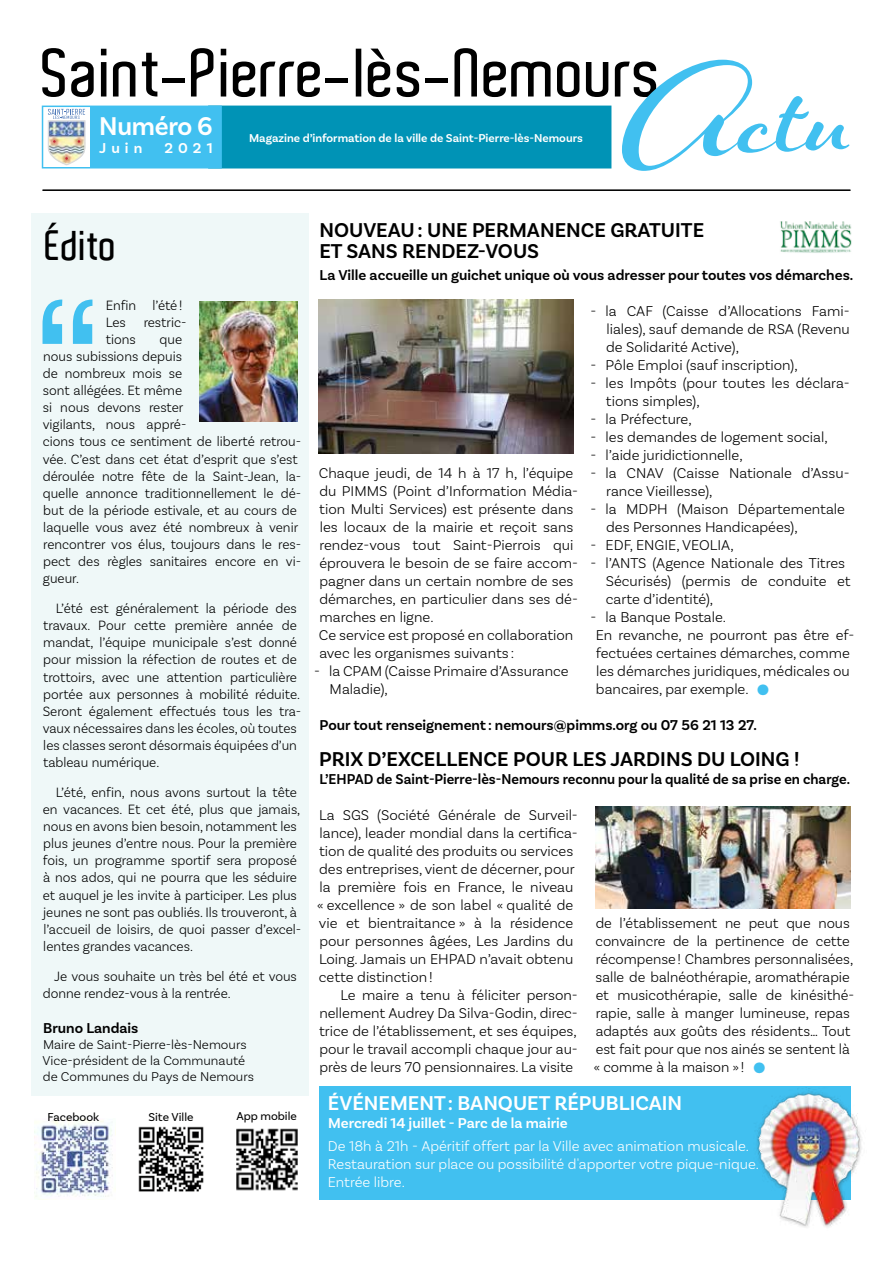
<style>
.page{position:relative;width:893px;height:1263px;background:#fff}
.page>*{position:absolute;margin:0;border:0;box-sizing:border-box;transform-origin:0 0}
.t1{font:700 174px "Hummingbird";color:#41c0f0}
.t2{font:600 66px "Aldo";color:#000}
.t3{font:600 40.5px "Aldo";color:#000}
.t4{font:600 27px "Basic Sans";letter-spacing:-.01em;color:#fff}
.t5{font:600 21px/21px "Basic Sans";color:#000}
.t6{font:600 21px "Basic Sans";color:#fff}
.t7{font:300 15px/18px "Basic Sans";color:#000}
.t8{font:600 15px "Basic Sans";color:#000}
.t9{font:300 15px/18px "Basic Sans";color:#fff}
.t10{font:600 15px "Basic Sans";color:#000;scale:.96 1}
.t11{font:600 15px "Basic Sans";color:#fff}
.t12{font:300 14.25px/17.1px "Basic Sans";color:#000;scale:.96 1}
.t13{font:300 13.5px/16.2px "Basic Sans";color:#000}
.t14{font:600 12px "Basic Sans";color:#fff}
.t15{font:12px "Basic Sans";color:#000}
.s1{color:#41c0f0}
</style>
<div class="page">
<div style="left:31px;top:213px;width:278px;height:882px;background:#eff8f8"></div>
<hr style="left:43px;top:190px;width:807px;height:1px;background:#000">
<svg style="left:43px;top:300px;width:49px;height:44px"></svg>
<img style="left:200px;top:302px;width:98px;height:119px">
<img style="left:138px;top:1126px;width:66px;height:66px">
<img style="left:236px;top:1128px;width:62px;height:63px">
<img style="left:35px;top:1118px;width:78px;height:79px">
<img style="left:595px;top:807px;width:255px;height:102px">
<img style="left:319px;top:300px;width:255px;height:154px">
<img style="left:780px;top:221px;width:72px;height:32px">
<div style="left:319px;top:1086px;width:532px;height:113px;background:#41c0f0"></div>
<img style="left:736px;top:1087px;width:126px;height:140px">
<div style="left:208px;top:106px;width:403px;height:62px;background:#0093b6"></div>
<div style="left:42px;top:106px;width:180px;height:62px;border:2px solid #41c0f0"></div>
<div style="left:91px;top:106px;width:130px;height:62px;background:#41c0f0"></div>
<img style="left:47px;top:109px;width:39px;height:57px">
<h2 class="t2" style="left:42px;top:36px;width:622px">Saint-Pierre-lès-Nemours</h2>
<h3 class="t4" style="left:99px;top:110px;width:115px">Numéro 6</h3>
<p class="t11" style="left:99px;top:139px;width:45px">Juin</p>
<p class="t11" style="left:164px;top:139px;width:50px">2021</p>
<h1 class="t1" style="left:623px;top:-11px;width:229px">Actu</h1>
<p class="t14" style="left:249px;top:130px;width:335px">Magazine d’information de la ville de Saint-Pierre-lès-Nemours</p>
<h3 class="t3" style="left:45px;top:223px;width:74px">Édito</h3>
<p class="t12" style="left:106px;top:296px;width:86px">Enfin l’été!<br>Les restric&shy;tions</p>
<p class="t12" style="left:43px;top:330px;width:271px;text-indent:117px">que<br>nous subissions depuis<br>de nombreux mois se<br>sont allégées. Et même<br>si nous devons rester<br>vigilants, nous appré-<br>cions tous ce sentiment de liberté retrou&shy;vée. C’est dans cet état d’esprit que s’est déroulée notre fête de la Saint-Jean, la&shy;quelle annonce traditionnellement le dé&shy;but de la période estivale, et au cours de laquelle vous avez été nombreux à venir rencontrer vos élus, toujours dans le res&shy;pect des règles sanitaires encore en vi&shy;gueur.</p>
<p class="t12" style="left:43px;top:600px;width:271px;text-indent:13px">L’été est généralement la période des travaux. Pour cette première année de mandat, l’équipe municipale s’est donné pour mission la réfection de routes et de trottoirs, avec une attention particulière portée aux personnes à mobilité réduite.<br>Seront également effectués tous les tra&shy;vaux nécessaires dans les écoles, où toutes les classes seront désormais équipées d’un tableau numérique.</p>
<p class="t12" style="left:43px;top:783px;width:271px;text-indent:13px">L’été, enfin, nous avons surtout la tête en vacances. Et cet été, plus que jamais, nous en avons bien besoin, notamment les plus jeunes d’entre nous. Pour la première fois, un programme sportif sera proposé à nos ados, qui ne pourra que les séduire et auquel je les invite à participer. Les plus jeunes ne sont pas oubliés. Ils trouveront, à l’accueil de loisirs, de quoi passer d’excel&shy;lentes grandes vacances.</p>
<p class="t12" style="left:43px;top:967px;width:266px;text-indent:11px">Je vous souhaite un très bel été et vous donne rendez-vous à la rentrée.</p>
<p class="t8" style="left:43px;top:1019px;width:97px">Bruno Landais</p>
<p class="t13" style="left:43px;top:1036px;width:213px">Maire de Saint-Pierre-lès-Nemours<br>Vice-président de la Communauté de Communes du Pays de Nemours</p>
<p class="t15" style="left:48px;top:1109px;width:53px">Facebook</p>
<p class="t15" style="left:149px;top:1109px;width:46px">Site Ville</p>
<p class="t15" style="left:236px;top:1109px;width:62px">App mobile</p>
<h3 class="t5" style="left:319px;top:219px;width:386px">NOUVEAU: UNE PERMANENCE GRATUITE<br>ET SANS RENDEZ-VOUS</h3>
<p class="t8" style="left:320px;top:266px;width:535px">La Ville accueille un guichet unique où vous adresser pour toutes vos démarches.</p>
<p class="t7" style="left:606px;top:302px;width:245px;text-align:justify;text-indent:-16px">- la CAF (Caisse d’Allocations Fami&shy;liales), sauf demande de RSA (Revenu de Solidarité Active),</p>
<p class="t7" style="left:591px;top:356px;width:209px">- Pôle Emploi (sauf inscription),</p>
<p class="t7" style="left:606px;top:374px;width:245px;text-indent:-15px">- les Impôts (pour toutes les déclara&shy;tions simples),</p>
<p class="t7" style="left:591px;top:410px;width:103px">- la Préfecture,</p>
<p class="t7" style="left:591px;top:428px;width:239px">- les demandes de logement social,</p>
<p class="t7" style="left:591px;top:446px;width:154px">- l’aide juridictionnelle,</p>
<p class="t7" style="left:606px;top:464px;width:245px;text-indent:-16px">- la CNAV (Caisse Nationale d’Assu&shy;rance Vieillesse),</p>
<p class="t7" style="left:606px;top:500px;width:240px;text-indent:-16px">- la MDPH (Maison Départementale des Personnes Handicapées),</p>
<p class="t7" style="left:591px;top:536px;width:145px">- EDF, ENGIE, VEOLIA,</p>
<p class="t7" style="left:606px;top:554px;width:246px;text-indent:-15px">- l’ANTS (Agence Nationale des Titres<br>Sécurisés) (permis de conduite et carte d’identité),</p>
<p class="t7" style="left:596px;top:608px;width:260px;text-indent:-5px">- la Banque Postale.<br>En revanche, ne pourront pas être ef&shy;fectuées certaines démarches, comme les démarches juridiques, médicales ou bancaires, par exemple. <span class="s1">●</span></p>
<p class="t8" style="left:320px;top:716px;width:439px">Pour tout renseignement : nemours@pimms.org ou 07 56 21 13 27.</p>
<h3 class="t5" style="left:319px;top:748px;width:482px">PRIX D’EXCELLENCE POUR LES JARDINS DU LOING !</h3>
<p class="t10" style="left:319px;top:770px;width:554px">L’EHPAD de Saint-Pierre-lès-Nemours reconnu pour la qualité de sa prise en charge.</p>
<p class="t7" style="left:317px;top:806px;width:262px">La SGS (Société Générale de Surveil&shy;lance), leader mondial dans la certifica&shy;tion de qualité des produits ou services des entreprises, vient de décerner, pour la première fois en France, le niveau « excellence » de son label « qualité de vie et bientraitance » à la résidence pour personnes âgées, Les Jardins du Loing. Jamais un EHPAD n’avait obtenu cette distinction!</p>
<p class="t7" style="left:319px;top:986px;width:260px;text-align:justify;text-indent:21px">Le maire a tenu à féliciter person&shy;nellement Audrey Da Silva-Godin, direc&shy;trice de l’établissement, et ses équipes, pour le travail accompli chaque jour au&shy;près de leurs 70 pensionnaires. La visite</p>
<p class="t7" style="left:319px;top:464px;width:261px">Chaque jeudi, de 14 h à 17 h, l’équipe du PIMMS (Point d’Information Média&shy;tion Multi Services) est présente dans les locaux de la mairie et reçoit sans rendez-vous tout Saint-Pierrois qui éprouvera le besoin de se faire accom&shy;pagner dans un certain nombre de ses démarches, en particulier dans ses dé&shy;marches en ligne.<br>Ce service est proposé en collaboration avec les organismes suivants :</p>
<p class="t7" style="left:330px;top:662px;width:241px;text-indent:-15px">- la CPAM (Caisse Primaire d’Assurance<br>Maladie),</p>
<p class="t7" style="left:594px;top:914px;width:262px">de l’établissement ne peut que nous convaincre de la pertinence de cette récompense! Chambres personnalisées, salle de balnéothérapie, aromathérapie et musicothérapie, salle de kinésithé&shy;rapie, salle à manger lumineuse, repas adaptés aux goûts des résidents… Tout est fait pour que nos ainés se sentent là « comme à la maison » ! <span class="s1">●</span></p>
<h3 class="t6" style="left:328px;top:1091px;width:356px">ÉVÉNEMENT: BANQUET RÉPUBLICAIN</h3>
<p class="t11" style="left:328px;top:1114px;width:241px">Mercredi 14 juillet - Parc de la mairie</p>
<p class="t9" style="left:328px;top:1136px;width:433px">De 18h à 21h - Apéritif offert par la Ville avec animation musicale.<br>Restauration sur place ou possibilité d'apporter votre pique-nique.<br>Entrée libre.</p>
</div>
